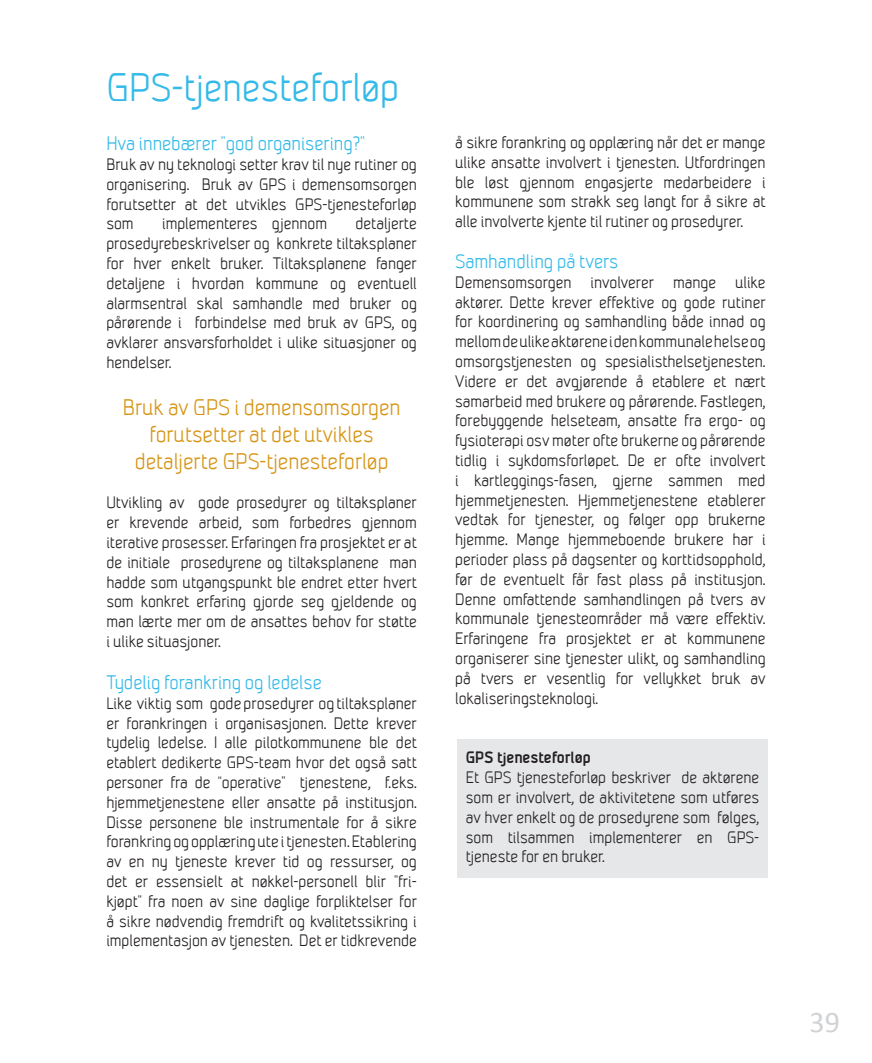
<style>
.page{position:relative;width:872px;height:1063px;background:#fff}
.page>*{position:absolute;margin:0;border:0;box-sizing:border-box;transform-origin:0 0}
.t1{font:39.75px "SINTEF";color:#35bae8}
.t2{font:30px "Calibri";color:#d1d2d4}
.t3{font:22.5px/27px "SINTEF";color:#d79516;text-align:center}
.t4{font:19.5px "SINTEF";color:#35bae8}
.t5{font:16.5px/19.8px "SINTEF";color:#231f20;text-align:justify}
.t6{font:700 16.5px "SINTEF";color:#231f20}
</style>
<div class="page">
<div style="left:457px;top:739px;width:310px;height:139px;background:#e6e7e9"></div>
<h1 class="t1" style="left:106px;top:65px;width:294px">GPS-tjenesteforløp</h1>
<p class="t4" style="left:106px;top:132px;width:260px">Hva innebærer ”god organisering?”</p>
<p class="t5" style="left:106px;top:154px;width:312px">Bruk av ny teknologi setter krav til nye rutiner og organisering. Bruk av GPS i demensomsorgen forutsetter at det utvikles GPS-tjenesteforløp som</p>
<p class="t5" style="left:106px;top:214px;width:312px;text-indent:249px">detaljerte prosedyrebeskrivelser og konkrete tiltaksplaner for hver enkelt bruker. Tiltaksplanene fanger detaljene i hvordan kommune og eventuell alarmsentral skal samhandle med bruker og pårørende i forbindelse med bruk av GPS, og avklarer ansvarsforholdet i ulike situasjoner og hendelser.</p>
<h3 class="t3" style="left:123px;top:393px;width:279px">Bruk av GPS i demensomsorgen forutsetter at det utvikles detaljerte GPS-tjenesteforløp</h3>
<p class="t5" style="left:106px;top:493px;width:312px">Utvikling av gode prosedyrer og tiltaksplaner er krevende arbeid, som forbedres gjennom iterative prosesser. Erfaringen fra prosjektet er at de initiale prosedyrene og tiltaksplanene man hadde som utgangspunkt ble endret etter hvert som konkret erfaring gjorde seg gjeldende og man lærte mer om de ansattes behov for støtte i ulike situasjoner.</p>
<p class="t4" style="left:106px;top:671px;width:217px">Tydelig forankring og ledelse</p>
<p class="t5" style="left:106px;top:693px;width:312px">Like viktig som gode prosedyrer og tiltaksplaner er forankringen i organisasjonen. Dette krever tydelig ledelse. I alle pilotkommunene ble det etablert dedikerte GPS-team hvor det også satt personer fra de “operative” tjenestene, f.eks. hjemmetjenestene eller ansatte på institusjon.<br>Disse personene ble instrumentale for å sikre forankring og opplæring ute i tjenesten. Etablering av en ny tjeneste krever tid og ressurser, og det er essensielt at nøkkel-personell blir ”fri&shy;kjøpt” fra noen av sine daglige forpliktelser for å sikre nødvendig fremdrift og kvalitetssikring i implementasjon av tjenesten. Det er tidkrevende</p>
<p class="t5" style="left:162px;top:214px;width:166px">implementeres gjennom</p>
<p class="t5" style="left:455px;top:132px;width:312px">å sikre forankring og opplæring når det er mange ulike ansatte involvert i tjenesten. Utfordringen ble løst gjennom engasjerte medarbeidere i kommunene som strakk seg langt for å sikre at alle involverte kjente til rutiner og prosedyrer.</p>
<p class="t4" style="left:455px;top:250px;width:165px">Samhandling på tvers</p>
<p class="t5" style="left:455px;top:272px;width:312px">Demensomsorgen involverer mange ulike aktører. Dette krever effektive og gode rutiner for koordinering og samhandling både innad og mellom de ulike aktørene i den kommunale helse og omsorgstjenesten og spesialisthelsetjenesten.<br>Videre er det avgjørende å etablere et nært samarbeid med brukere og pårørende. Fastlegen, forebyggende helseteam, ansatte fra ergo- og fysioterapi osv møter ofte brukerne og pårørende tidlig i sykdomsforløpet. De er ofte involvert i kartleggings-fasen, gjerne sammen med hjemmetjenesten. Hjemmetjenestene etablerer vedtak for tjenester, og følger opp brukerne hjemme. Mange hjemmeboende brukere har i perioder plass på dagsenter og korttidsopphold, før de eventuelt får fast plass på institusjon.<br>Denne omfattende samhandlingen på tvers av kommunale tjenesteområder må være effektiv.<br>Erfaringene fra prosjektet er at kommunene organiserer sine tjenester ulikt, og samhandling på tvers er vesentlig for vellykket bruk av lokaliseringsteknologi.</p>
<p class="t6" style="left:466px;top:748px;width:126px">GPS tjenesteforløp</p>
<p class="t5" style="left:466px;top:768px;width:295px">Et GPS tjenesteforløp beskriver de aktørene som er involvert, de aktivitetene som utføres av hver enkelt og de prosedyrene som følges, som tilsammen implementerer en GPS&shy;tjeneste for en bruker.</p>
<h2 class="t2" style="left:809px;top:1003px;width:32px">39</h2>
</div>
